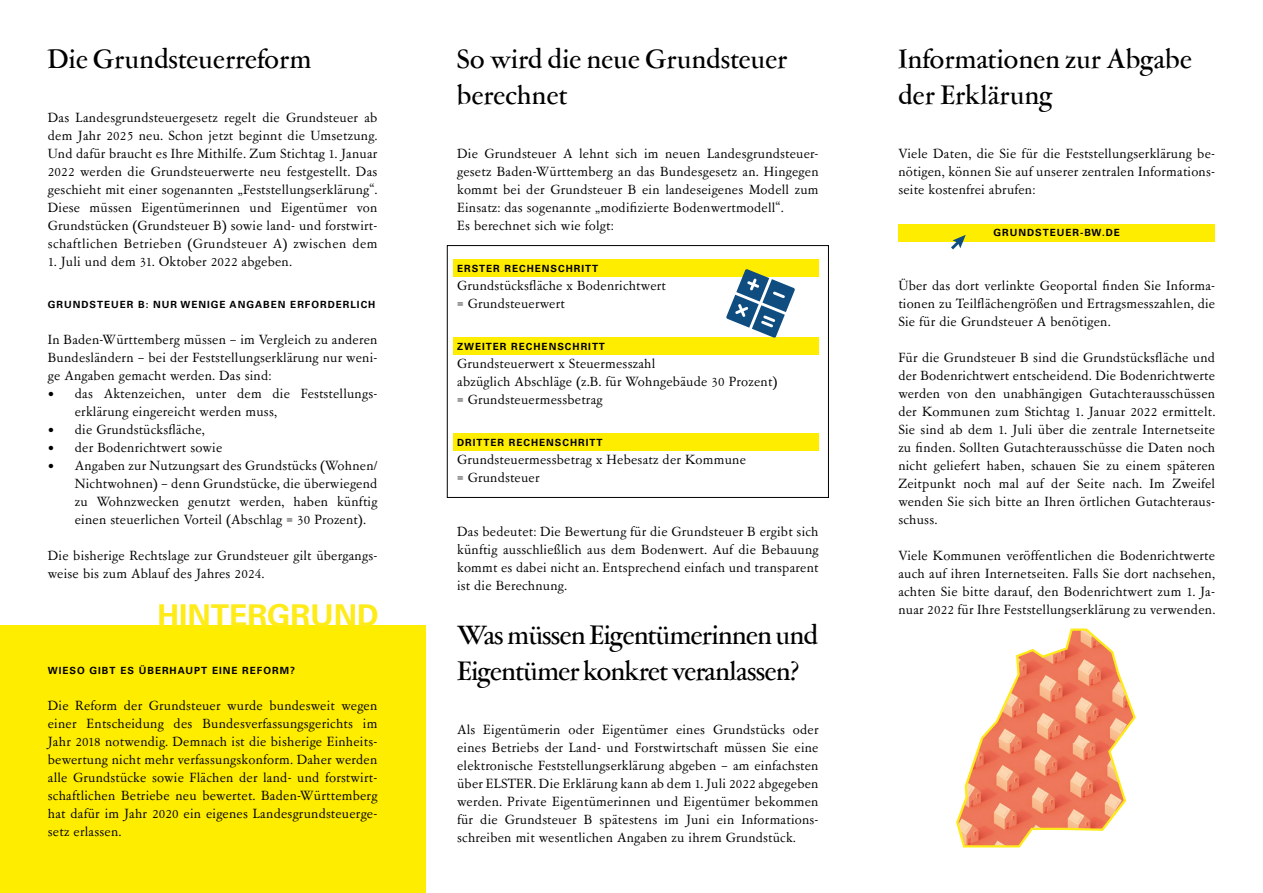
<style>
.page{position:relative;width:1263px;height:893px;background:#fff}
.page>*{position:absolute;margin:0;border:0;box-sizing:border-box;transform-origin:0 0}
.Überschriften_im_Tex{font:500 30px/36px "Garamont Amst SH";letter-spacing:.015em;color:#000}
.Überschriften_im_Tex-2{font:500 30px/36px "Garamont Amst SH";letter-spacing:-.01em;color:#000}
.t1{font:700 30px "Univers";color:#feeb17}
.Fließtext{font:15px/18px "Garamont Amst SB Rom";letter-spacing:.015em;color:#000;text-align:justify}
.Fließtext__linksbünd{font:15px/18px "Garamont Amst SB Rom";letter-spacing:.015em;color:#000}
.Zwischenüberschrifte{font:700 9.9px "Univers";letter-spacing:.1em;color:#000}
.Fließtext-2{font:700 9.9px "Univers";letter-spacing:.1em;color:#000}
</style>
<div class="page">
<div style="left:0;top:625px;width:425px;height:268px;background:#ffed00"></div>
<div style="left:453px;top:259px;width:366px;height:17px;background:#ffed00"></div>
<div style="left:453px;top:337px;width:366px;height:17px;background:#ffed00"></div>
<div style="left:453px;top:434px;width:366px;height:17px;background:#ffed00"></div>
<div style="left:447px;top:245px;width:382px;height:253px;border:1px solid #020203"></div>
<svg style="left:726px;top:269px;width:69px;height:69px"></svg>
<div style="left:898px;top:224px;width:317px;height:17px;background:#ffed00"></div>
<svg style="left:956px;top:628px;width:180px;height:220px"></svg>
<svg style="left:951px;top:235px;width:15px;height:14px"></svg>
<h3 class="Überschriften_im_Tex" style="left:48px;top:42px;width:265px">Die Grundsteuerreform</h3>
<p class="Fließtext" style="left:48px;top:109px;width:331px">Das Landesgrundsteuergesetz regelt die Grundsteuer ab dem Jahr 2025 neu. Schon jetzt beginnt die Umsetzung.<br>Und dafür braucht es Ihre Mithilfe. Zum Stichtag 1. Januar 2022 werden die Grundsteuerwerte neu festgestellt. Das geschieht mit einer sogenannten „Feststellungserklärung“.<br>Diese müssen Eigentümerinnen und Eigentümer von Grundstücken (Grundsteuer B) sowie land- und forstwirt&shy;schaftlichen Betrieben (Grundsteuer A) zwischen dem</p>
<p class="Fließtext" style="left:48px;top:253px;width:245px">1. Juli und dem 31. Oktober 2022 abgeben.</p>
<p class="Fließtext-2" style="left:48px;top:299px;width:329px">GRUNDSTEUER B: NUR WENIGE ANGABEN ERFORDERLICH</p>
<p class="Fließtext" style="left:48px;top:331px;width:331px">In Baden-Württemberg müssen – im Vergleich zu anderen Bundesländern – bei der Feststellungserklärung nur weni&shy;ge Angaben gemacht werden. Das sind:</p>
<p class="Fließtext" style="left:75px;top:385px;width:304px;text-indent:-27px">• das Aktenzeichen, unter dem die Feststellungs&shy;erklärung eingereicht werden muss,</p>
<p class="Fließtext" style="left:48px;top:421px;width:159px">• die Grundstücksfläche,</p>
<p class="Fließtext" style="left:48px;top:439px;width:176px">• der Bodenrichtwert sowie</p>
<p class="Fließtext" style="left:75px;top:457px;width:304px;text-indent:-27px">• Angaben zur Nutzungsart des Grundstücks (Wohnen/ Nichtwohnen) – denn Grundstücke, die überwiegend zu Wohnzwecken genutzt werden, haben künftig einen steuerlichen Vorteil (Abschlag = 30 Prozent).</p>
<p class="Fließtext" style="left:48px;top:547px;width:331px">Die bisherige Rechtslage zur Grundsteuer gilt übergangs&shy;weise bis zum Ablauf des Jahres 2024.</p>
<h1 class="t1" style="left:157px;top:598px;width:223px">HINTERGRUND</h1>
<h4 class="Zwischenüberschrifte" style="left:48px;top:665px;width:249px">WIESO GIBT ES ÜBERHAUPT EINE REFORM?</h4>
<p class="Fließtext" style="left:48px;top:697px;width:331px">Die Reform der Grundsteuer wurde bundesweit wegen einer Entscheidung des Bundesverfassungsgerichts im Jahr 2018 notwendig. Demnach ist die bisherige Einheits&shy;bewertung nicht mehr verfassungskonform. Daher werden alle Grundstücke sowie Flächen der land- und forstwirt&shy;schaftlichen Betriebe neu bewertet. Baden-Württemberg hat dafür im Jahr 2020 ein eigenes Landesgrundsteuerge&shy;setz erlassen.</p>
<h3 class="Überschriften_im_Tex" style="left:457px;top:42px;width:332px">So wird die neue Grundsteuer berechnet</h3>
<p class="Fließtext" style="left:457px;top:145px;width:363px">Die Grundsteuer A lehnt sich im neuen Landesgrundsteuer&shy;gesetz Baden-Württemberg an das Bundesgesetz an. Hingegen kommt bei der Grundsteuer B ein landeseigenes Modell zum Einsatz: das sogenannte „modifizierte Bodenwertmodell“.</p>
<p class="Fließtext" style="left:457px;top:217px;width:158px">Es berechnet sich wie folgt:</p>
<h4 class="Zwischenüberschrifte" style="left:457px;top:263px;width:142px">ERSTER RECHENSCHRITT</h4>
<p class="Fließtext__linksbünd" style="left:457px;top:277px;width:210px">Grundstücksfläche x Bodenrichtwert</p>
<p class="Fließtext__linksbünd" style="left:457px;top:295px;width:109px">= Grundsteuerwert</p>
<h4 class="Zwischenüberschrifte" style="left:457px;top:341px;width:149px">ZWEITER RECHENSCHRITT</h4>
<p class="Fließtext__linksbünd" style="left:457px;top:355px;width:322px">Grundsteuerwert x Steuermesszahl<br>abzüglich Abschläge (z.B. für Wohngebäude 30 Prozent) = Grundsteuermessbetrag</p>
<h4 class="Zwischenüberschrifte" style="left:457px;top:437px;width:147px">DRITTER RECHENSCHRITT</h4>
<p class="Fließtext__linksbünd" style="left:457px;top:451px;width:290px">Grundsteuermessbetrag x Hebesatz der Kommune</p>
<p class="Fließtext__linksbünd" style="left:457px;top:469px;width:84px">= Grundsteuer</p>
<p class="Fließtext" style="left:457px;top:523px;width:363px">Das bedeutet: Die Bewertung für die Grundsteuer B ergibt sich künftig ausschließlich aus dem Bodenwert. Auf die Bebauung kommt es dabei nicht an. Entsprechend einfach und transparent ist die Berechnung.</p>
<h3 class="Überschriften_im_Tex-2" style="left:457px;top:618px;width:362px">Was müssen Eigentümerinnen und<br>Eigentümer konkret veranlassen?</h3>
<p class="Fließtext" style="left:457px;top:721px;width:363px">Als Eigentümerin oder Eigentümer eines Grundstücks oder eines Betriebs der Land- und Forstwirtschaft müssen Sie eine elektronische Feststellungserklärung abgeben – am einfachsten über ELSTER. Die Erklärung kann ab dem 1. Juli 2022 abgegeben werden. Private Eigentümerinnen und Eigentümer bekommen für die Grundsteuer B spätestens im Juni ein Informations&shy;schreiben mit wesentlichen Angaben zu ihrem Grundstück.</p>
<h3 class="Überschriften_im_Tex" style="left:898px;top:42px;width:295px">Informationen zur Abgabe der Erklärung</h3>
<p class="Fließtext" style="left:898px;top:145px;width:318px">Viele Daten, die Sie für die Feststellungserklärung be&shy;nötigen, können Sie auf unserer zentralen Informations&shy;seite kostenfrei abrufen:</p>
<h4 class="Zwischenüberschrifte" style="left:993px;top:227px;width:128px">GRUNDSTEUER-BW.DE</h4>
<p class="Fließtext" style="left:898px;top:277px;width:318px">Über das dort verlinkte Geoportal finden Sie Informa&shy;tionen zu Teilflächengrößen und Ertragsmesszahlen, die Sie für die Grundsteuer A benötigen.</p>
<p class="Fließtext" style="left:898px;top:349px;width:318px">Für die Grundsteuer B sind die Grundstücksfläche und der Bodenrichtwert entscheidend. Die Bodenrichtwerte werden von den unabhängigen Gutachterausschüssen der Kommunen zum Stichtag 1. Januar 2022 ermittelt.<br>Sie sind ab dem 1. Juli über die zentrale Internetseite zu finden. Sollten Gutachterausschüsse die Daten noch nicht geliefert haben, schauen Sie zu einem späteren Zeitpunkt noch mal auf der Seite nach. Im Zweifel wenden Sie sich bitte an Ihren örtlichen Gutachteraus&shy;schuss.</p>
<p class="Fließtext" style="left:898px;top:547px;width:318px">Viele Kommunen veröffentlichen die Bodenrichtwerte auch auf ihren Internetseiten. Falls Sie dort nachsehen, achten Sie bitte darauf, den Bodenrichtwert zum 1. Ja&shy;nuar 2022 für Ihre Feststellungserklärung zu verwenden.</p>
</div>
